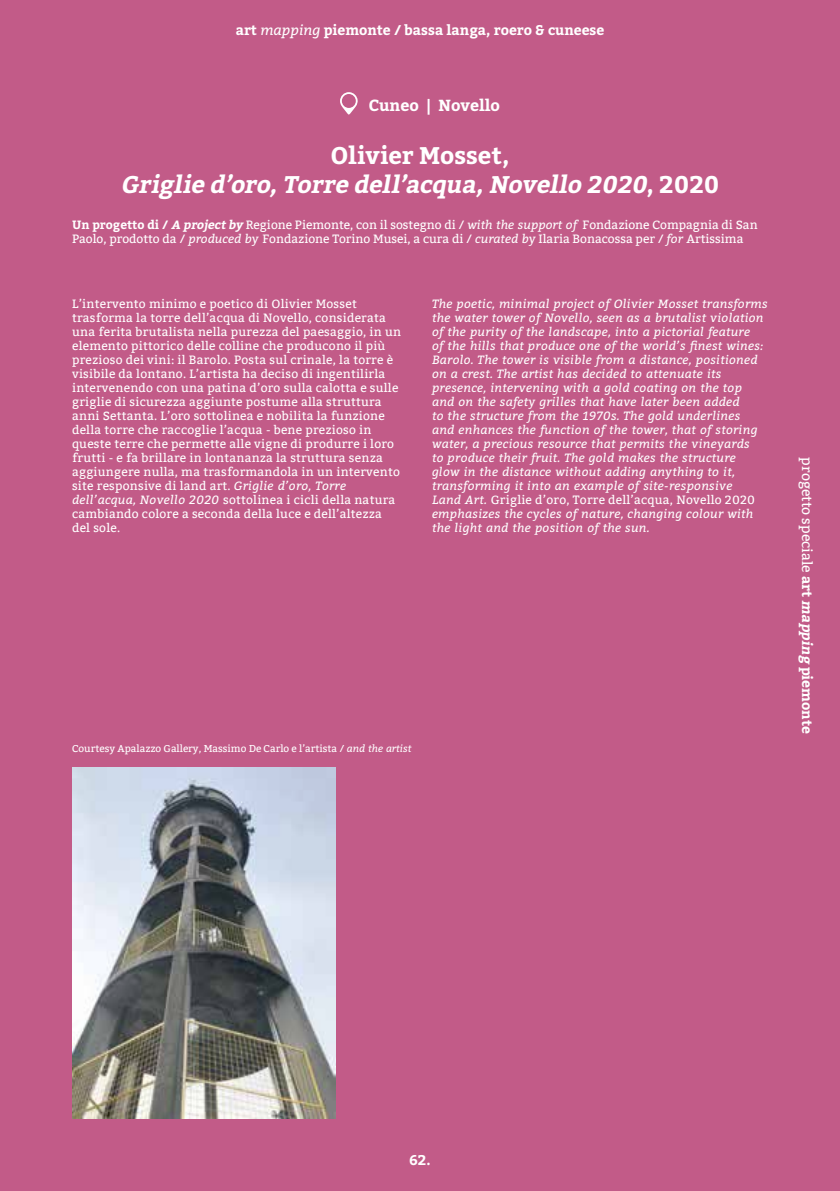
<style>
.page{position:relative;width:840px;height:1191px;background:#fff}
.page>*{position:absolute;margin:0;border:0;box-sizing:border-box;transform-origin:0 0}
.t1{font:italic 700 24px/28.8px "Bitter";color:#fff;text-align:center}
.t2{font:700 16px "Bitter";color:#fff}
.t3{font:700 14px "Bitter";color:#fff}
.t4{font:14px "Bitter";color:#fff}
.t5{font:italic 12px/14px "Bitter";letter-spacing:.02em;color:#fff}
.t6{font:12px/14px "Bitter";letter-spacing:.02em;color:#fff}
.t7{font:12px/14.4px "Bitter";color:#fff}
.t8{font:10px "Bitter";color:#fff}
.s1{font-weight:400;font-style:italic}
.s2{font-style:normal}
.s3{font-weight:700}
.s4{font-weight:700;font-style:italic}
.s5{font-style:italic}
</style>
<div class="page">
<div style="left:0;top:0;width:839px;height:1191px;background:#c25b88"></div>
<svg style="left:340px;top:92px;width:17px;height:23px"></svg>
<div style="left:341px;top:94px;width:14px;height:14px;background:#c25b88;border-radius:50%"></div>
<img style="left:72px;top:767px;width:263px;height:352px">
<p class="t3" style="left:236px;top:22px;width:370px">art <span class="s1">mapping</span> piemonte / bassa langa, roero &amp; cuneese</p>
<h2 class="t2" style="left:368px;top:95px;width:133px">Cuneo | Novello</h2>
<h1 class="t1" style="left:120px;top:141px;width:600px"><span class="s2">Olivier Mosset,<br></span>Griglie d’oro,Torre dell’acqua,Novello 2020<span class="s2">, 2 0 2 0</span></h1>
<p class="t7" style="left:72px;top:218px;width:686px"><span class="s3">Un progetto di /</span> <span class="s4">A project by</span> Regione Piemonte, con il sostegno di / <span class="s5">with the support of</span> Fondazione Compagnia di San<br>Paolo, prodotto da / <span class="s5">produced by</span> Fondazione Torino Musei, a cura di / <span class="s5">curated by</span> Ilaria Bonacossa per / <span class="s5">for</span> Artissima</p>
<p class="t6" style="left:72px;top:297px;width:330px">L’intervento minimo e poetico di Olivier Mosset trasforma la torre dell’acqua di Novello, considerata una ferita brutalista nella purezza del paesaggio, in un elemento pittorico delle colline che producono il più prezioso dei vini: il Barolo. Posta sul crinale, la torre è visibile da lontano. L’artista ha deciso di ingentilirla intervenendo con una patina d’oro sulla calotta e sulle griglie di sicurezza aggiunte postume alla struttura anni Settanta. L’oro sottolinea e nobilita la funzione della torre che raccoglie l’acqua - bene prezioso in queste terre che permette alle vigne di produrre i loro frutti - e fa brillare in lontananza la struttura senza aggiungere nulla, ma trasformandola in un intervento site responsive di land art. <span class="s5">Griglie d’oro, Torre dell’acqua, Novello 2020</span> sottolinea i cicli della natura cambiando colore a seconda della luce e dell’altezza del sole.</p>
<p class="t5" style="left:432px;top:296px;width:337px">The poetic, minimal project of Olivier Mosset transforms the water tower of Novello, seen as a brutalist violation of the purity of the landscape, into a pictorial feature<br>of the hills that produce one of the world’s finest wines:<br>Barolo. The tower is visible from a distance, positioned on a crest. The artist has decided to attenuate its presence, intervening with a gold coating on the top<br>and on the safety grilles that have later been added<br>to the structure from the 1970s. The gold underlines<br>and enhances the function of the tower, that of storing water, a precious resource that permits the vineyards<br>to produce their fruit. The gold makes the structure<br>glow in the distance without adding anything to it, transforming it into an example of site-responsive<br>Land Art. <span class="s2">Griglie d’oro, Torre dell’acqua, Novello 2020 </span>emphasizes the cycles of nature, changing colour with the light and the position of the sun.</p>
<p class="t8" style="left:72px;top:743px;width:341px">Courtesy Apalazzo Gallery, Massimo De Carlo e l’artista / <span class="s5">and the artist</span></p>
<p class="t4" style="left:814px;top:457px;width:278px;rotate:90deg">progetto speciale <span class="s3">art</span> <span class="s4">mapping</span> <span class="s3">piemonte</span></p>
<p class="t3" style="left:409px;top:1151px;width:23px">62.</p>
</div>
